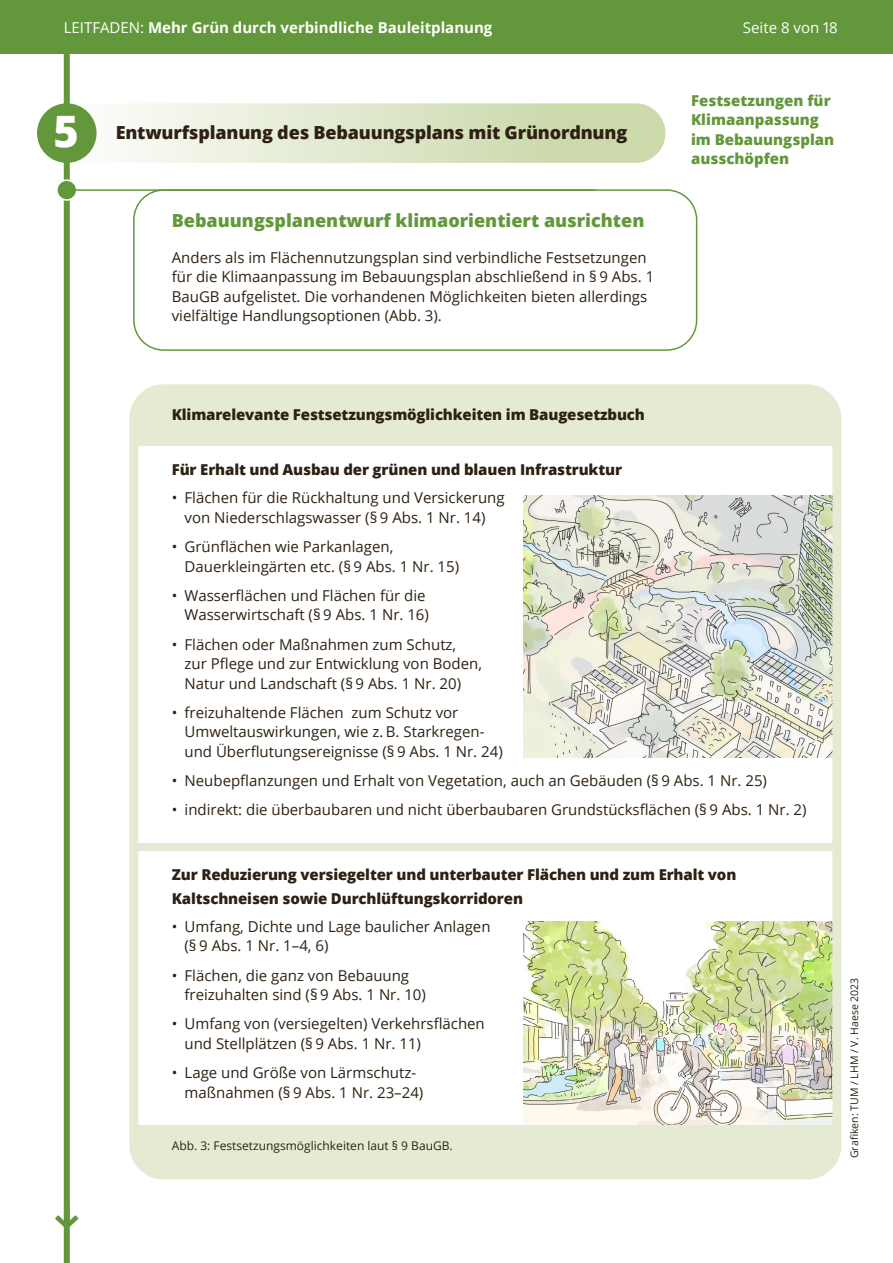
<style>
.page{position:relative;width:893px;height:1263px;background:#fff}
.page>*{position:absolute;margin:0;border:0;box-sizing:border-box;transform-origin:0 0}
.t1{font:800 43.35px "Open Sans";color:#fff}
.t2{font:800 18px "Open Sans";letter-spacing:-.01em;color:#2e2113}
.t3{font:800 18px "Open Sans";color:#62983b}
.Text_10_13_schwarz{font:15px/19.5px "Open Sans";color:#2e2113}
.t4{font:800 15px/24px "Open Sans";letter-spacing:-.01em;color:#2e2113}
.t5{font:800 15px/19.5px "Open Sans";color:#62983b}
.t6{font:700 15px "Open Sans";color:#fff}
.t7{font:15px "Open Sans";color:#fff}
.Text_8_10_pt__Legend{font:12px "Open Sans";color:#2e2113}
.Bildquelle{font:10.5px "Open Sans";color:#2e2113}
.s1{font-weight:400}
</style>
<div class="page">
<div style="left:0;top:0;width:893px;height:54px;background:#62983b"></div>
<div style="left:134px;top:389px;width:703px;height:786px;background:#e4ebd2;border-radius:30px"></div>
<div style="left:134px;top:851px;width:703px;height:274px;background:#fff"></div>
<img style="left:523px;top:921px;width:308px;height:204px">
<div style="left:134px;top:446px;width:703px;height:397px;background:#fff"></div>
<img style="left:523px;top:495px;width:308px;height:263px">
<div style="left:129px;top:384px;width:712px;height:795px;border:9px solid #e4ebd2;border-radius:30px"></div>
<div style="left:64px;top:52px;width:6px;height:1211px;background:#62983b"></div>
<svg style="left:55px;top:1201px;width:23px;height:27px"></svg>
<div style="left:37px;top:103px;width:628px;height:60px;background:linear-gradient(to right,#fefefe,#c4d4a0);border-radius:30px"></div>
<div style="left:37px;top:103px;width:60px;height:60px;background:#62983b;border-radius:50%"></div>
<div style="left:133px;top:189px;width:564px;height:162px;border:2px solid #62983b;border-radius:30px"></div>
<div style="left:57px;top:180px;width:20px;height:20px;background:#62983b;border-radius:50%"></div>
<div style="left:56px;top:179px;width:21px;height:22px;border:2px solid #fff;border-radius:50%"></div>
<hr style="left:67px;top:189px;width:528px;height:2px;background:#62983b">
<p class="t6" style="left:64px;top:17px;width:430px"><span class="s1">LEITFADEN:</span> Mehr Grün durch verbindliche Bauleitplanung</p>
<p class="t7" style="left:743px;top:18px;width:96px">Seite 8 von 18</p>
<p class="t1" style="left:54px;top:98px;width:27px">5</p>
<p class="t2" style="left:116px;top:119px;width:513px">Entwurfsplanung des Bebauungsplans mit Grünordnung</p>
<p class="t3" style="left:172px;top:207px;width:474px">Bebauungsplanentwurf klimaorientiert ausrichten</p>
<p class="Text_10_13_schwarz" style="left:172px;top:247px;width:484px">Anders als im Flächennutzungsplan sind verbindliche Festsetzungen für die Klimaanpassung im Bebauungsplan abschließend in § 9 Abs. 1<br>BauGB aufgelistet. Die vorhandenen Möglichkeiten bieten allerdings vielfältige Handlungsoptionen (Abb. 3).</p>
<p class="t5" style="left:691px;top:90px;width:145px">Festsetzungen für<br>Klimaanpassung im Bebauungsplan ausschöpfen</p>
<p class="t4" style="left:172px;top:401px;width:475px">Klimarelevante Festsetzungsmöglichkeiten im Baugesetzbuch</p>
<p class="t4" style="left:172px;top:457px;width:452px">Für Erhalt und Ausbau der grünen und blauen Infrastruktur</p>
<p class="Text_10_13_schwarz" style="left:172px;top:488px;width:334px;text-align:center">• Flächen für die Rückhaltung und Versickerung von Niederschlagswasser (§ 9 Abs. 1 Nr. 14)</p>
<p class="Text_10_13_schwarz" style="left:185px;top:537px;width:276px;text-indent:-13px">• Grünflächen wie Parkanlagen,<br>Dauerkleingärten etc. (§ 9 Abs. 1 Nr. 15)</p>
<p class="Text_10_13_schwarz" style="left:172px;top:585px;width:259px;text-align:right">• Wasserflächen und Flächen für die<br>Wasserwirtschaft (§ 9 Abs. 1 Nr. 16)</p>
<p class="Text_10_13_schwarz" style="left:185px;top:634px;width:299px;text-indent:-13px">• Flächen oder Maßnahmen zum Schutz, zur Pflege und zur Entwicklung von Boden,<br>Natur und Landschaft (§ 9 Abs. 1 Nr. 20)</p>
<p class="Text_10_13_schwarz" style="left:185px;top:702px;width:320px;text-indent:-13px">• freizuhaltende Flächen zum Schutz vor<br>Umweltauswirkungen, wie z. B. Starkregen&shy;und Überflutungsereignisse (§ 9 Abs. 1 Nr. 24)</p>
<p class="Text_10_13_schwarz" style="left:172px;top:771px;width:597px">• Neubepflanzungen und Erhalt von Vegetation, auch an Gebäuden (§ 9 Abs. 1 Nr. 25)</p>
<p class="Text_10_13_schwarz" style="left:172px;top:800px;width:636px">• indirekt: die überbaubaren und nicht überbaubaren Grundstücksflächen (§ 9 Abs. 1 Nr. 2)</p>
<p class="t4" style="left:172px;top:862px;width:566px">Zur Reduzierung versiegelter und unterbauter Flächen und zum Erhalt von<br>Kaltschneisen sowie Durchlüftungskorridoren</p>
<p class="Text_10_13_schwarz" style="left:185px;top:916px;width:307px;text-indent:-13px">• Umfang, Dichte und Lage baulicher Anlagen (§ 9 Abs. 1 Nr. 1–4, 6)</p>
<p class="Text_10_13_schwarz" style="left:185px;top:965px;width:243px;text-indent:-13px">• Flächen, die ganz von Bebauung freizuhalten sind (§ 9 Abs. 1 Nr. 10)</p>
<p class="Text_10_13_schwarz" style="left:185px;top:1014px;width:302px;text-indent:-13px">• Umfang von (versiegelten) Verkehrsflächen und Stellplätzen (§ 9 Abs. 1 Nr. 11)</p>
<p class="Text_10_13_schwarz" style="left:185px;top:1063px;width:240px;text-indent:-13px">• Lage und Größe von Lärmschutz&shy;maßnahmen (§ 9 Abs. 1 Nr. 23–24)</p>
<p class="Text_8_10_pt__Legend" style="left:172px;top:1137px;width:282px">Abb. 3: Festsetzungsmöglichkeiten laut § 9 BauGB.</p>
<p class="Bildquelle" style="left:847px;top:1158px;width:182px;rotate:-90deg">Grafiken: TUM / LHM / V. Haese 2023</p>
</div>
